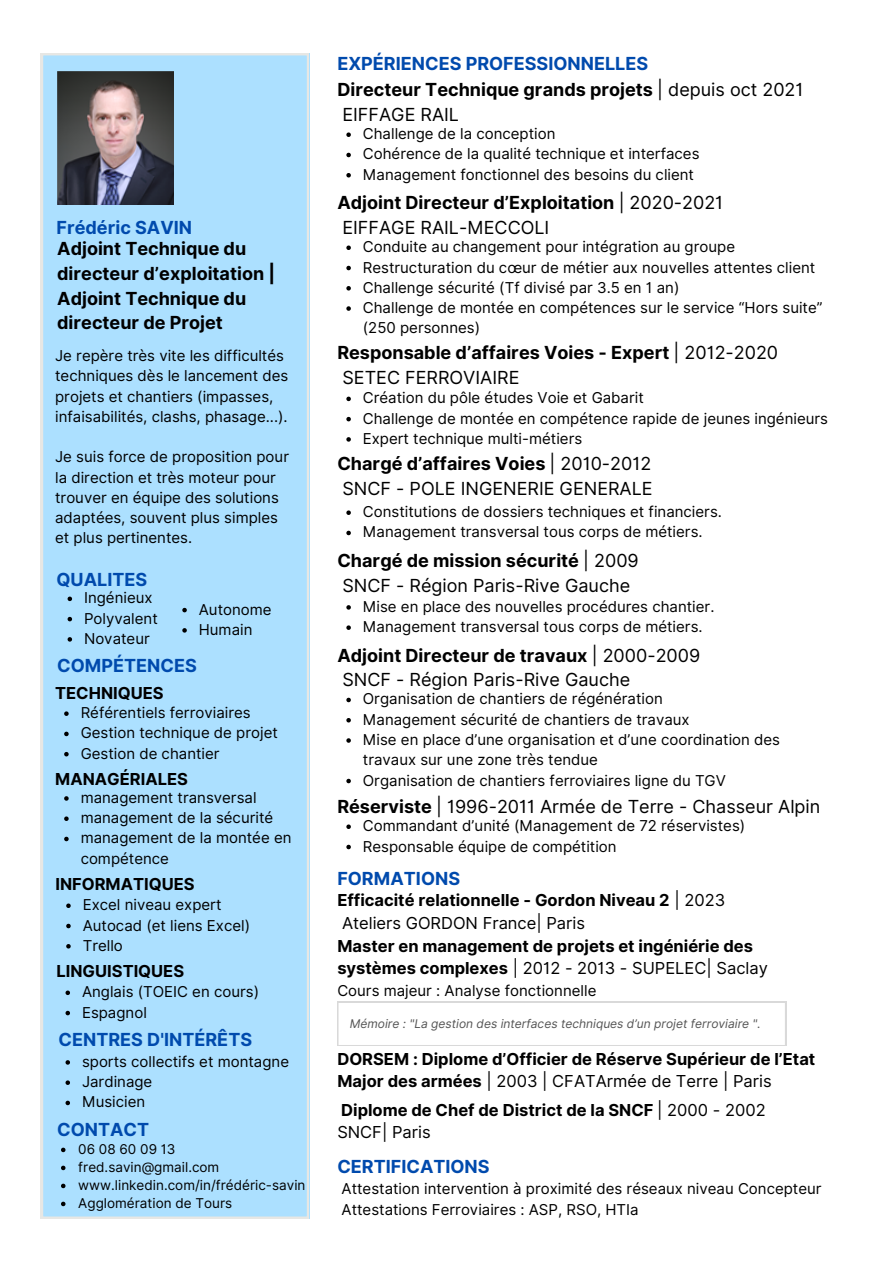
<style>
.page{position:relative;width:894px;height:1264px;background:#fff}
.page>*{position:absolute;margin:0;border:0;box-sizing:border-box;transform-origin:0 0}
.t1{font:700 18px/24.8px "Inter";color:#000}
.t2{font:18px/24.8px "Inter";color:#000}
.t3{font:700 18px "Inter";color:#004aad}
.t4{font:700 16.5px/22.5px "Inter";color:#000}
.t5{font:15px/20.2px "Inter";color:#000}
.t6{font:13.5px "Inter";color:#000}
.t7{font:italic 12px "Inter";color:#545454}
.s1{font-weight:400}
.s2{font-weight:700}
</style>
<div class="page">
<div style="left:41px;top:53px;width:268px;height:1165px;background:#ace0ff"></div>
<svg style="left:337px;top:1001px;width:448px;height:44px"></svg>
<img style="left:56px;top:70px;width:117px;height:134px">
<svg style="left:346px;top:132px;width:5px;height:5px"></svg>
<svg style="left:346px;top:153px;width:5px;height:4px"></svg>
<svg style="left:346px;top:173px;width:5px;height:4px"></svg>
<svg style="left:65px;top:1060px;width:5px;height:4px"></svg>
<svg style="left:65px;top:1080px;width:5px;height:4px"></svg>
<svg style="left:65px;top:1100px;width:5px;height:5px"></svg>
<svg style="left:61px;top:1147px;width:4px;height:5px"></svg>
<svg style="left:61px;top:1165px;width:4px;height:5px"></svg>
<svg style="left:61px;top:1183px;width:4px;height:5px"></svg>
<svg style="left:61px;top:1201px;width:4px;height:5px"></svg>
<svg style="left:346px;top:245px;width:5px;height:5px"></svg>
<svg style="left:346px;top:266px;width:5px;height:4px"></svg>
<svg style="left:346px;top:286px;width:5px;height:4px"></svg>
<svg style="left:346px;top:306px;width:5px;height:5px"></svg>
<svg style="left:346px;top:396px;width:5px;height:5px"></svg>
<svg style="left:346px;top:417px;width:5px;height:4px"></svg>
<svg style="left:346px;top:437px;width:5px;height:4px"></svg>
<svg style="left:346px;top:510px;width:5px;height:5px"></svg>
<svg style="left:346px;top:530px;width:5px;height:5px"></svg>
<svg style="left:346px;top:605px;width:5px;height:4px"></svg>
<svg style="left:346px;top:625px;width:5px;height:5px"></svg>
<svg style="left:346px;top:697px;width:5px;height:5px"></svg>
<svg style="left:346px;top:718px;width:5px;height:4px"></svg>
<svg style="left:346px;top:738px;width:5px;height:4px"></svg>
<svg style="left:346px;top:778px;width:5px;height:5px"></svg>
<svg style="left:66px;top:903px;width:5px;height:5px"></svg>
<svg style="left:66px;top:923px;width:5px;height:5px"></svg>
<svg style="left:66px;top:944px;width:5px;height:4px"></svg>
<svg style="left:65px;top:990px;width:5px;height:5px"></svg>
<svg style="left:65px;top:1010px;width:5px;height:5px"></svg>
<svg style="left:64px;top:711px;width:5px;height:5px"></svg>
<svg style="left:64px;top:731px;width:5px;height:5px"></svg>
<svg style="left:64px;top:752px;width:5px;height:4px"></svg>
<svg style="left:64px;top:796px;width:5px;height:4px"></svg>
<svg style="left:64px;top:816px;width:5px;height:5px"></svg>
<svg style="left:64px;top:836px;width:5px;height:5px"></svg>
<svg style="left:346px;top:824px;width:5px;height:5px"></svg>
<svg style="left:346px;top:844px;width:5px;height:5px"></svg>
<svg style="left:68px;top:596px;width:4px;height:5px"></svg>
<svg style="left:68px;top:617px;width:4px;height:4px"></svg>
<svg style="left:68px;top:637px;width:4px;height:4px"></svg>
<svg style="left:182px;top:608px;width:5px;height:4px"></svg>
<svg style="left:182px;top:628px;width:5px;height:4px"></svg>
<p class="t3" style="left:56px;top:217px;width:137px">Frédéric SAVIN</p>
<p class="t1" style="left:57px;top:236px;width:219px">Adjoint Technique du directeur d’exploitation |<br>Adjoint Technique du directeur de Projet</p>
<h1 class="t5" style="left:55px;top:345px;width:234px">Je repère très vite les difficultés techniques dès le lancement des projets et chantiers (impasses, infaisabilités, clashs, phasage...).</h1>
<p class="t5" style="left:55px;top:446px;width:235px">Je suis force de proposition pour la direction et très moteur pour trouver en équipe des solutions adaptées, souvent plus simples et plus pertinentes.</p>
<h4 class="t3" style="left:56px;top:568px;width:92px">QUALITES</h4>
<p class="t5" style="left:84px;top:587px;width:70px">Ingénieux</p>
<h3 class="t5" style="left:84px;top:608px;width:75px">Polyvalent</h3>
<h3 class="t5" style="left:84px;top:628px;width:67px">Novateur</h3>
<h1 class="t5" style="left:199px;top:599px;width:74px">Autonome</h1>
<h4 class="t5" style="left:199px;top:619px;width:55px">Humain</h4>
<p class="t3" style="left:57px;top:655px;width:141px">COMPÉTENCES</p>
<h3 class="t4" style="left:55px;top:682px;width:110px">TECHNIQUES</h3>
<p class="t5" style="left:81px;top:702px;width:171px">Référentiels ferroviaires</p>
<p class="t5" style="left:81px;top:722px;width:199px">Gestion technique de projet</p>
<h3 class="t5" style="left:81px;top:743px;width:140px">Gestion de chantier</h3>
<p class="t4" style="left:55px;top:768px;width:134px">MANAGÉRIALES</p>
<p class="t5" style="left:81px;top:787px;width:177px">management transversal</p>
<p class="t5" style="left:81px;top:807px;width:194px">management de la sécurité</p>
<p class="t5" style="left:81px;top:827px;width:212px">management de la montée en compétence</p>
<p class="t4" style="left:55px;top:873px;width:141px">INFORMATIQUES</p>
<p class="t5" style="left:83px;top:894px;width:140px">Excel niveau expert</p>
<p class="t5" style="left:83px;top:914px;width:169px">Autocad (et liens Excel)</p>
<p class="t5" style="left:83px;top:935px;width:42px">Trello</p>
<h3 class="t4" style="left:56px;top:960px;width:129px">LINGUISTIQUES</h3>
<p class="t5" style="left:82px;top:981px;width:178px">Anglais (TOEIC en cours)</p>
<p class="t5" style="left:82px;top:1001px;width:66px">Espagnol</p>
<p class="t3" style="left:59px;top:1028px;width:195px">CENTRES D'INTÉRÊTS</p>
<h1 class="t5" style="left:82px;top:1051px;width:208px">sports collectifs et montagne</h1>
<p class="t5" style="left:82px;top:1071px;width:72px">Jardinage</p>
<p class="t5" style="left:82px;top:1091px;width:65px">Musicien</p>
<h1 class="t3" style="left:57px;top:1118px;width:93px">CONTACT</h1>
<h1 class="t6" style="left:78px;top:1141px;width:99px">06 08 60 09 13</h1>
<p class="t6" style="left:78px;top:1159px;width:142px">fred.savin@gmail.com</p>
<p class="t6" style="left:78px;top:1177px;width:228px">www.linkedin.com/in/frédéric-savin</p>
<p class="t6" style="left:78px;top:1195px;width:155px">Agglomération de Tours</p>
<h1 class="t3" style="left:337px;top:53px;width:312px">EXPÉRIENCES PROFESSIONNELLES</h1>
<p class="t1" style="left:337px;top:77px;width:467px">Directeur Technique grands projets <span class="s1">| depuis oct 2021<br>EIFFAGE RAIL</span></p>
<h2 class="t5" style="left:363px;top:124px;width:194px">Challenge de la conception</h2>
<h4 class="t5" style="left:363px;top:144px;width:338px">Cohérence de la qualité technique et interfaces</h4>
<h4 class="t5" style="left:363px;top:164px;width:332px">Management fonctionnel des besoins du client</h4>
<p class="t1" style="left:337px;top:190px;width:387px">Adjoint Directeur d’Exploitation <span class="s1">| 2020-2021<br>EIFFAGE RAIL-MECCOLI</span></p>
<p class="t5" style="left:363px;top:237px;width:373px">Conduite au changement pour intégration au groupe</p>
<p class="t5" style="left:363px;top:257px;width:454px">Restructuration du cœur de métier aux nouvelles attentes client</p>
<h1 class="t5" style="left:363px;top:277px;width:318px">Challenge sécurité (Tf divisé par 3.5 en 1 an)</h1>
<p class="t5" style="left:363px;top:297px;width:461px">Challenge de montée en compétences sur le service “Hors suite” (250 personnes)</p>
<p class="t1" style="left:337px;top:340px;width:442px">Responsable d’affaires Voies - Expert <span class="s1">| 2012-2020<br>SETEC FERROVIAIRE</span></p>
<p class="t5" style="left:363px;top:388px;width:282px">Création du pôle études Voie et Gabarit</p>
<h1 class="t5" style="left:363px;top:408px;width:466px">Challenge de montée en compétence rapide de jeunes ingénieurs</h1>
<p class="t5" style="left:363px;top:428px;width:221px">Expert technique multi-métiers</p>
<h1 class="t2" style="left:337px;top:451px;width:317px"><span class="s2">Chargé d’affaires Voies</span> | 2010-2012<br>SNCF - POLE INGENERIE GENERALE</h1>
<p class="t5" style="left:363px;top:501px;width:360px">Constitutions de dossiers techniques et financiers.</p>
<p class="t5" style="left:363px;top:522px;width:341px">Management transversal tous corps de métiers.</p>
<p class="t2" style="left:337px;top:548px;width:303px"><span class="s2">Chargé de mission sécurité</span> | 2009<br>SNCF - Région Paris-Rive Gauche</p>
<h3 class="t5" style="left:363px;top:596px;width:353px">Mise en place des nouvelles procédures chantier.</h3>
<p class="t5" style="left:363px;top:616px;width:341px">Management transversal tous corps de métiers.</p>
<p class="t2" style="left:337px;top:642px;width:364px"><span class="s2">Adjoint Directeur de travaux</span> | 2000-2009<br>SNCF - Région Paris-Rive Gauche</p>
<p class="t5" style="left:363px;top:689px;width:301px">Organisation de chantiers de régénération</p>
<h3 class="t5" style="left:363px;top:709px;width:328px">Management sécurité de chantiers de travaux</h3>
<p class="t5" style="left:363px;top:729px;width:418px">Mise en place d’une organisation et d’une coordination des travaux sur une zone très tendue</p>
<p class="t5" style="left:363px;top:770px;width:364px">Organisation de chantiers ferroviaires ligne du TGV</p>
<p class="t2" style="left:337px;top:794px;width:484px"><span class="s2">Réserviste</span> | 1996-2011 Armée de Terre - Chasseur Alpin</p>
<h3 class="t5" style="left:363px;top:815px;width:384px">Commandant d’unité (Management de 72 réservistes)</h3>
<p class="t5" style="left:363px;top:836px;width:255px">Responsable équipe de compétition</p>
<h1 class="t3" style="left:337px;top:867px;width:124px">FORMATIONS</h1>
<p class="t4" style="left:337px;top:888px;width:389px">Efficacité relationnelle - Gordon Niveau 2 <span class="s1">| 2023<br>Ateliers GORDON France| Paris</span></p>
<h1 class="t4" style="left:337px;top:934px;width:432px">Master en management de projets et ingéniérie des systèmes complexes <span class="s1">| 2012 - 2013 - SUPELEC| Saclay</span></h1>
<p class="t5" style="left:337px;top:980px;width:260px">Cours majeur : Analyse fonctionnelle</p>
<p class="t7" style="left:349px;top:1016px;width:412px">Mémoire : "La gestion des interfaces techniques d’un projet ferroviaire ".</p>
<p class="t4" style="left:337px;top:1047px;width:479px">DORSEM : Diplome d’Officier de Réserve Supérieur de l’Etat<br>Major des armées <span class="s1">| 2003 | CFATArmée de Terre | Paris</span></p>
<h3 class="t4" style="left:337px;top:1098px;width:429px">Diplome de Chef de District de la SNCF <span class="s1">| 2000 - 2002<br>SNCF| Paris</span></h3>
<h3 class="t3" style="left:337px;top:1155px;width:154px">CERTIFICATIONS</h3>
<h3 class="t5" style="left:341px;top:1178px;width:481px">Attestation intervention à proximité des réseaux niveau Concepteur<br>Attestations Ferroviaires : ASP, RSO, HTIa</h3>
</div>
